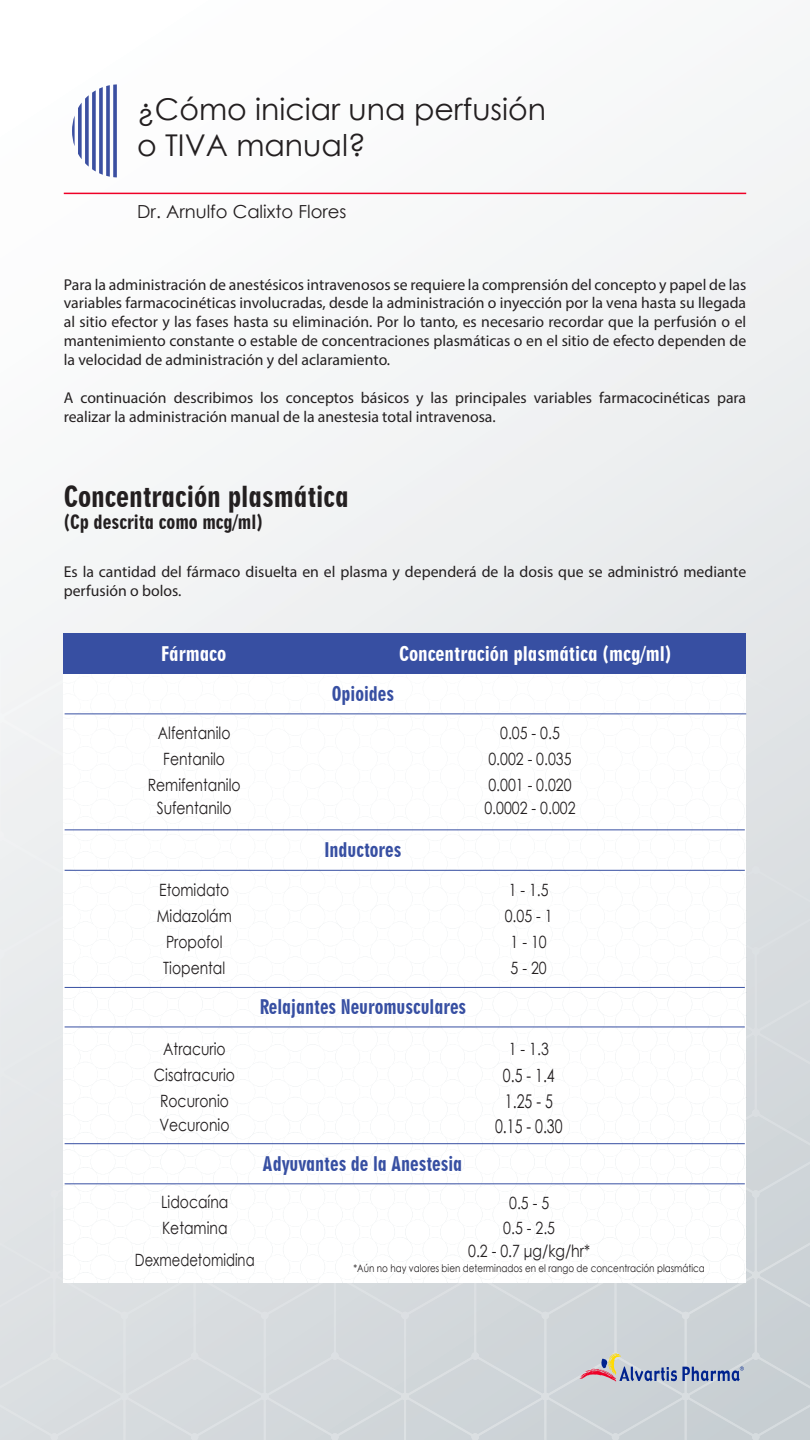
<style>
.page{position:relative;width:810px;height:1440px;background:#fff}
.page>*{position:absolute;margin:0;border:0;box-sizing:border-box;transform-origin:0 0}
.t1{font:30px/36px "Century Gothic";color:#231f20}
.t2{font:27.75px "Geometric 706 BT Black Condensed B";color:#231f20}
.t3{font:19.35px "Geometric 706 BT Black Condensed B";color:#374fa2;scale:.95 1}
.t4{font:19.35px "Geometric 706 BT Black Condensed B";color:#fff}
.t5{font:18.9px/24.5px "Century Gothic";color:#231f20;text-align:center;scale:.75 1}
.t6{font:18.75px "Geometric 706 BT Black Condensed B";color:#231f20}
.t7{font:18.23px "Century Gothic";color:#231f20;scale:.78 1}
.t8{font:18px "Century Gothic";color:#231f20}
.t9{font:16.95px/26.1px "Century Gothic";color:#231f20;text-align:center;scale:.82 1}
.t10{font:16.95px/26.1px "Century Gothic";color:#231f20;text-align:center;scale:.84 1}
.t11{font:16.95px "Century Gothic";color:#231f20;scale:.78 1}
.t12{font:15.75px/18.9px "Myriad Pro";color:#231f20}
.t13{font:10.5px "Century Gothic";color:#231f20;scale:.84 1}
</style>
<div class="page">
<div style="left:0;top:0;width:810px;height:1440px;background:linear-gradient(to right,#fcfcfc,#edeef0)"></div>
<div style="left:0;top:663px;width:64px;height:203px;background:#f0f1f3"></div>
<svg style="left:0;top:866px;width:810px;height:574px"></svg>
<div style="left:64px;top:634px;width:682px;height:649px;background:#fff"></div>
<div style="left:64px;top:634px;width:682px;height:40px;background:#374fa2"></div>
<hr style="left:65px;top:713px;width:681px;height:1px;background:#374fa2">
<hr style="left:65px;top:829px;width:680px;height:1px;background:#374fa2">
<hr style="left:65px;top:987px;width:680px;height:1px;background:#374fa2">
<hr style="left:65px;top:1026px;width:680px;height:1px;background:#374fa2">
<hr style="left:65px;top:1183px;width:680px;height:1px;background:#374fa2">
<hr style="left:65px;top:1143px;width:680px;height:1px;background:#374fa2">
<hr style="left:65px;top:870px;width:680px;height:1px;background:#374fa2">
<hr style="left:64px;top:193px;width:682px;height:1px;background:#ef0027">
<svg style="left:72px;top:84px;width:45px;height:93px"></svg>
<h1 class="t1" style="left:137px;top:91px;width:410px">¿Cómo iniciar una perfusión o TIVA manual?</h1>
<p class="t8" style="left:137px;top:199px;width:211px">Dr. Arnulfo Calixto Flores</p>
<p class="t12" style="left:64px;top:275px;width:684px;text-align:justify">Para la administración de anestésicos intravenosos se requiere la comprensión del concepto y papel de las variables farmacocinéticas involucradas, desde la administración o inyección por la vena hasta su llegada al sitio efector y las fases hasta su eliminación. Por lo tanto, es necesario recordar que la perfusión o el mantenimiento constante o estable de concentraciones plasmáticas o en el sitio de efecto dependen de la velocidad de administración y del aclaramiento.</p>
<p class="t12" style="left:64px;top:388px;width:684px">A continuación describimos los conceptos básicos y las principales variables farmacocinéticas para realizar la administración manual de la anestesia total intravenosa.</p>
<h2 class="t2" style="left:64px;top:480px;width:286px">Concentración plasmática</h2>
<p class="t6" style="left:64px;top:511px;width:200px">(Cp descrita como mcg/ml)</p>
<p class="t12" style="left:64px;top:562px;width:684px">Es la cantidad del fármaco disuelta en el plasma y dependerá de la dosis que se administró mediante perfusión o bolos.</p>
<p class="t4" style="left:161px;top:642px;width:67px">Fármaco</p>
<p class="t4" style="left:399px;top:642px;width:274px">Concentración plasmática (mcg/ml)</p>
<p class="t3" style="left:332px;top:682px;width:67px">Opioides</p>
<p class="t9" style="left:148px;top:720px;width:115px;line-height:25.9px">Alfentanilo<br>Fentanilo<br>Remifentanilo</p>
<p class="t9" style="left:157px;top:795px;width:93px">Sufentanilo</p>
<p class="t10" style="left:488px;top:720px;width:101px;line-height:25.9px">0.05 - 0.5<br>0.002 - 0.035<br>0.001 - 0.020</p>
<p class="t10" style="left:484px;top:795px;width:110px">0.0002 - 0.002</p>
<p class="t9" style="left:157px;top:877px;width:93px">Etomidato<br>Midazolám<br>Propofol<br>Tiopental</p>
<p class="t9" style="left:154px;top:1035px;width:101px">Atracurio<br>Cisatracurio<br>Rocuronio</p>
<p class="t9" style="left:159px;top:1112px;width:87px">Vecuronio</p>
<p class="t3" style="left:325px;top:839px;width:82px">Inductores</p>
<p class="t3" style="left:260px;top:995px;width:219px">Relajantes Neuromusculares</p>
<p class="t3" style="left:263px;top:1152px;width:211px">Adyuvantes de la Anestesia</p>
<p class="t10" style="left:505px;top:877px;width:59px">1 - 1.5<br>0.05 - 1<br>1 - 10<br>5 - 20</p>
<p class="t10" style="left:509px;top:1035px;width:49px">1 - 1.3</p>
<p class="t7" style="left:503px;top:1062px;width:68px">0.5 - 1.4</p>
<p class="t5" style="left:495px;top:1089px;width:92px">1.25 - 5<br>0.15 - 0.30</p>
<p class="t9" style="left:161px;top:1189px;width:84px;line-height:25.8px;text-align:left">Lidocaína<br>Ketamina</p>
<p class="t11" style="left:135px;top:1248px;width:155px">Dexmedetomidina</p>
<p class="t10" style="left:503px;top:1189px;width:63px;line-height:25.8px">0.5 - 5<br>0.5 - 2.5</p>
<p class="t10" style="left:468px;top:1238px;width:147px">0.2 - 0.7 μg/kg/hr*</p>
<p class="t13" style="left:353px;top:1261px;width:420px">*Aún no hay valores bien determinados en el rango de concentración plasmática</p>
</div>
